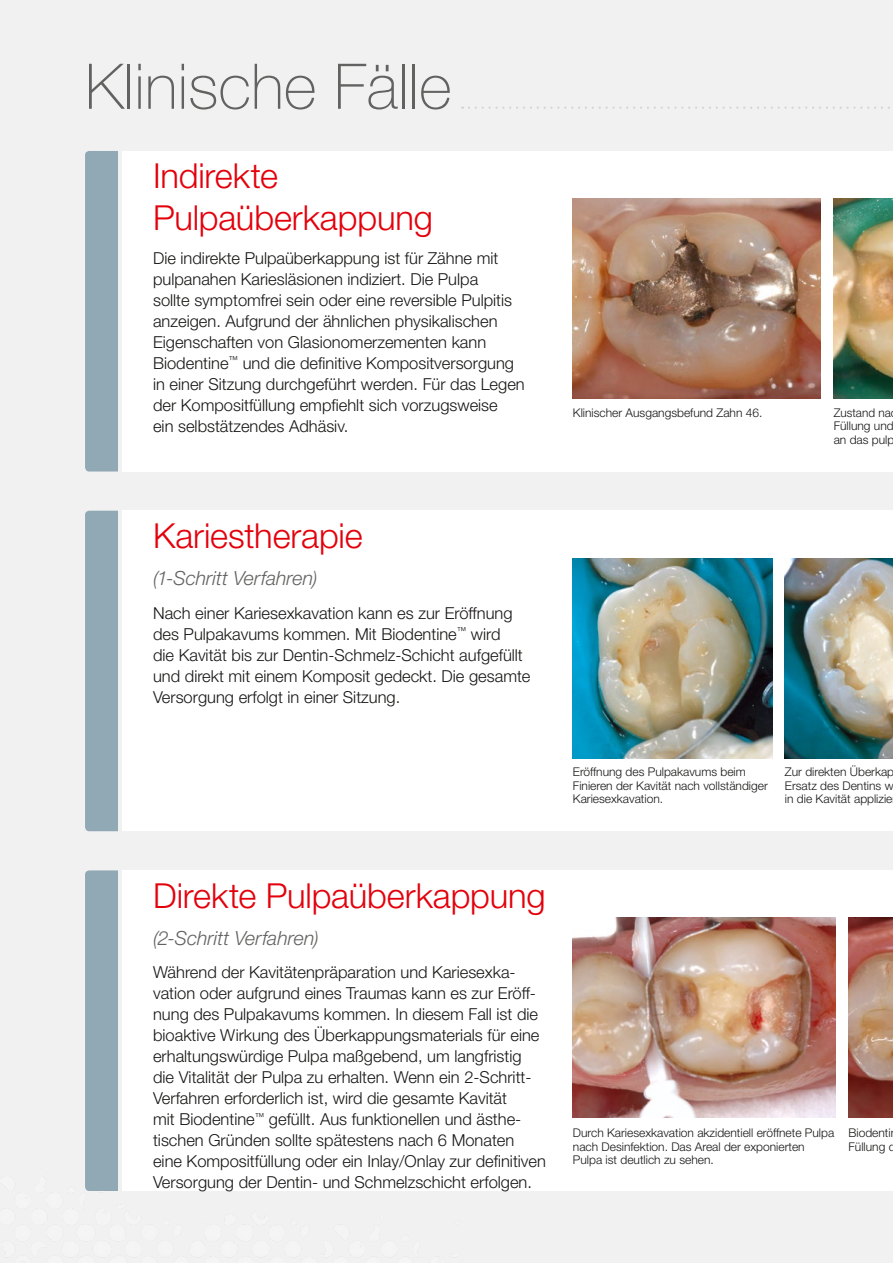
<style>
.page{position:relative;width:893px;height:1263px;background:#f1f1f1}
.page>*{position:absolute;margin:0;border:0;box-sizing:border-box;transform-origin:0 0}
.H2_kleiner{font:100 63px "Helvetica Neue LT Std";color:#626261}
.H5_rot{font:300 34.5px/41.4px "Helvetica Neue LT Std";letter-spacing:-.005em;color:#e3000b}
.H5_subline_kursiv{font:italic 300 19.5px "Helvetica Neue LT Std";color:#626261}
.copy{font:300 16.5px/21px "Helvetica Neue LT Std";color:#181716}
.Bildunterschrift{font:300 12px/13.5px "Helvetica Neue LT Std";color:#181716}
</style>
<div class="page">
<div style="left:123px;top:511px;width:770px;height:320px;background:#fff"></div>
<div style="left:123px;top:870px;width:770px;height:321px;background:#fff"></div>
<div style="left:122px;top:151px;width:771px;height:320px;background:#fff"></div>
<div style="left:85px;top:151px;width:33px;height:320px;background:#91a8b5"></div>
<div style="left:85px;top:511px;width:33px;height:320px;background:#91a8b5"></div>
<div style="left:85px;top:870px;width:33px;height:321px;background:#91a8b5"></div>
<svg style="left:469px;top:107px;width:421px;height:2px"></svg>
<img style="left:573px;top:558px;width:199px;height:200px">
<img style="left:573px;top:198px;width:248px;height:200px">
<img style="left:785px;top:558px;width:108px;height:200px">
<img style="left:833px;top:198px;width:60px;height:200px">
<img style="left:573px;top:918px;width:263px;height:200px">
<img style="left:848px;top:918px;width:45px;height:200px">
<p class="H2_kleiner" style="left:85px;top:50px;width:368px">Klinische Fälle</p>
<p class="H5_rot" style="left:153px;top:155px;width:281px">Indirekte<br>Pulpaüberkappung</p>
<p class="copy" style="left:153px;top:247px;width:373px">Die indirekte Pulpaüberkappung ist für Zähne mit pulpanahen Kariesläsionen indiziert. Die Pulpa<br>sollte symptomfrei sein oder eine reversible Pulpitis anzeigen. Aufgrund der ähnlichen physikalischen Eigenschaften von Glasionomerzementen kann Biodentine<sup>™</sup> und die definitive Kompositversorgung in einer Sitzung durchgeführt werden. Für das Legen der Kompositfüllung empfiehlt sich vorzugsweise<br>ein selbstätzendes Adhäsiv.</p>
<p class="H5_rot" style="left:153px;top:514px;width:211px">Kariestherapie</p>
<p class="H5_subline_kursiv" style="left:153px;top:566px;width:166px">(1-Schritt Verfahren)</p>
<p class="copy" style="left:153px;top:602px;width:379px">Nach einer Kariesexkavation kann es zur Eröffnung des Pulpakavums kommen. Mit Biodentine<sup>™</sup> wird<br>die Kavität bis zur Dentin-Schmelz-Schicht aufgefüllt und direkt mit einem Komposit gedeckt. Die gesamte Versorgung erfolgt in einer Sitzung.</p>
<p class="Bildunterschrift" style="left:573px;top:405px;width:191px">Klinischer Ausgangsbefund Zahn 46.</p>
<p class="Bildunterschrift" style="left:834px;top:405px;width:62px">Zustand na<br>Füllung und an das pulp</p>
<p class="Bildunterschrift" style="left:573px;top:765px;width:196px">Eröffnung des Pulpakavums beim<br>Finieren der Kavität nach vollständiger<br>Kariesexkavation.</p>
<p class="Bildunterschrift" style="left:785px;top:765px;width:111px;text-align:justify">Zur direkten Überkap Ersatz des Dentins w in die Kavität applizie</p>
<p class="H5_rot" style="left:153px;top:874px;width:394px">Direkte Pulpaüberkappung</p>
<p class="H5_subline_kursiv" style="left:153px;top:926px;width:167px">(2-Schritt Verfahren)</p>
<p class="copy" style="left:153px;top:962px;width:394px">Während der Kavitätenpräparation und Kariesexka&shy;vation oder aufgrund eines Traumas kann es zur Eröff&shy;nung des Pulpakavums kommen. In diesem Fall ist die bioaktive Wirkung des Überkappungsmaterials für eine erhaltungswürdige Pulpa maßgebend, um langfristig die Vitalität der Pulpa zu erhalten. Wenn ein 2-Schritt-Verfahren erforderlich ist, wird die gesamte Kavität<br>mit Biodentine<sup>™</sup> gefüllt. Aus funktionellen und ästhe&shy;tischen Gründen sollte spätestens nach 6 Monaten eine Kompositfüllung oder ein Inlay/Onlay zur definitiven Versorgung der Dentin- und Schmelzschicht erfolgen.</p>
<p class="Bildunterschrift" style="left:573px;top:1126px;width:263px">Durch Kariesexkavation akzidentiell eröffnete Pulpa nach Desinfektion. Das Areal der exponierten<br>Pulpa ist deutlich zu sehen.</p>
<p class="Bildunterschrift" style="left:848px;top:1126px;width:49px">Biodenti<br>Füllung d</p>
</div>
